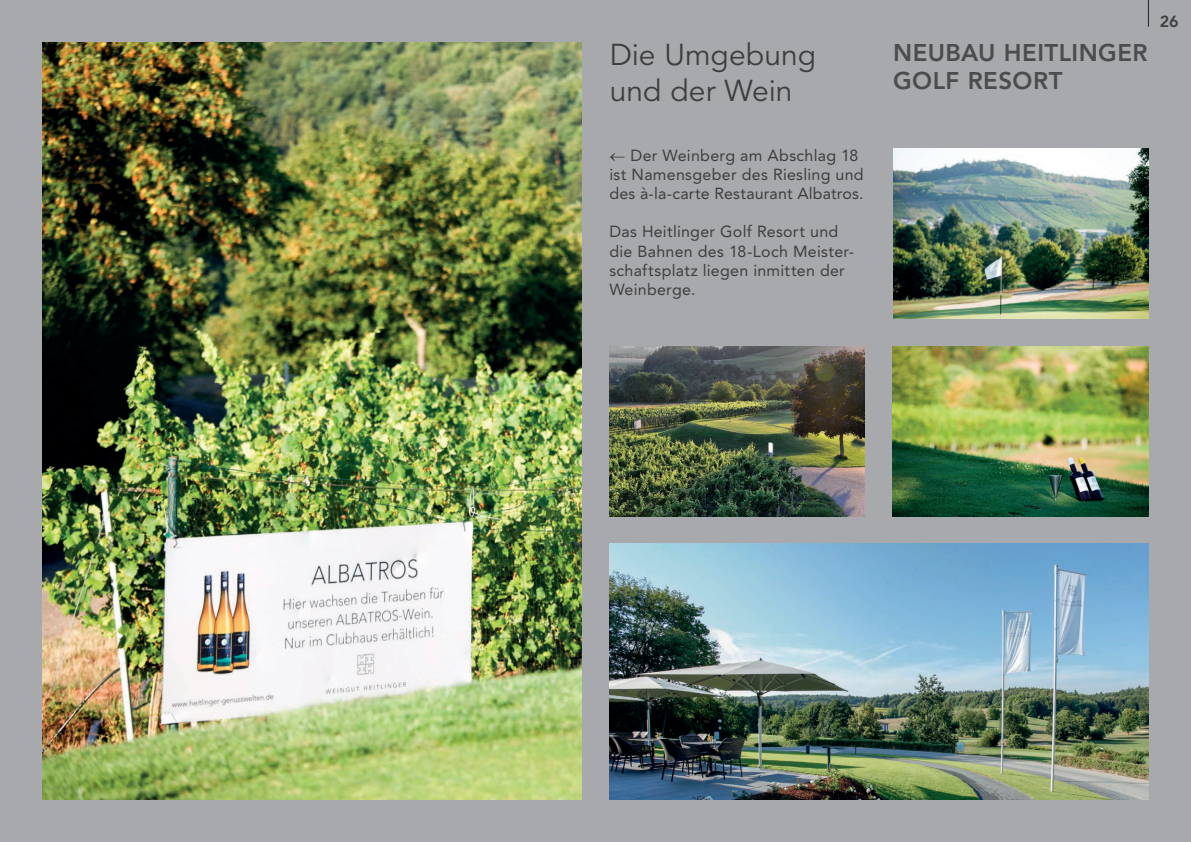
<style>
.page{position:relative;width:1191px;height:842px;background:#a8a9ad}
.page>*{position:absolute;margin:0;border:0;box-sizing:border-box;transform-origin:0 0}
.t1{font:30px/36px "Avenir LT Std";color:#3e3e3f}
.t2{font:800 24px/28.8px "Avenir LT Std";letter-spacing:.02em;color:#4b4c4d}
.t3{font:16px/19.2px "Avenir LT Std";letter-spacing:.015em;color:#3e3e3f}
.t4{font:800 16px "Avenir LT Std";color:#3e3e3f}
</style>
<div class="page">
<svg style="left:1148px;top:0;width:1px;height:27px"></svg>
<img style="left:609px;top:544px;width:539px;height:255px">
<img style="left:43px;top:43px;width:538px;height:756px">
<img style="left:893px;top:149px;width:255px;height:170px">
<img style="left:892px;top:346px;width:256px;height:170px">
<img style="left:609px;top:346px;width:256px;height:170px">
<h1 class="t1" style="left:609px;top:38px;width:208px">Die Umgebung und der Wein</h1>
<p class="t3" style="left:609px;top:146px;width:256px">← Der Weinberg am Abschlag 18 ist Namensgeber des Riesling und des à-la-carte Restaurant Albatros.</p>
<p class="t3" style="left:609px;top:222px;width:246px">Das Heitlinger Golf Resort und die Bahnen des 18-Loch Meister&shy;schaftsplatz liegen inmitten der<br>Weinberge.</p>
<h2 class="t2" style="left:893px;top:38px;width:256px">NEUBAU HEITLINGER<br>GOLF RESORT</h2>
<p class="t4" style="left:1159px;top:12px;width:20px">26</p>
</div>
